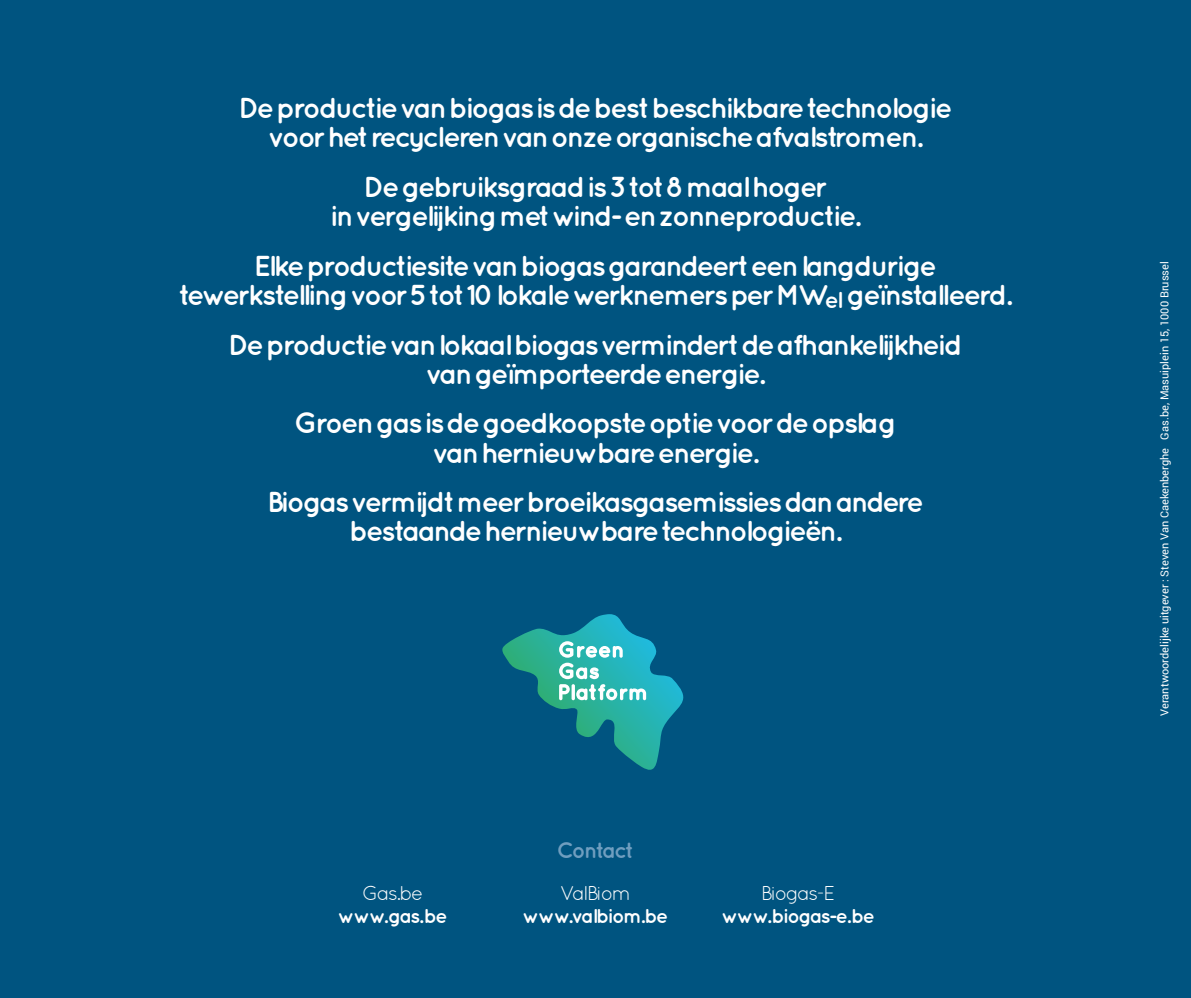
<style>
.page{position:relative;width:1191px;height:998px;background:#005480}
.page>*{position:absolute;margin:0;border:0;box-sizing:border-box;transform-origin:0 0}
.t1{font:700 28.8px/29.2px "Quicksand";letter-spacing:-.075em;color:#fff;text-align:center}
.t2{font:700 22px "Quicksand";letter-spacing:-.075em;color:#709ebf}
.t3{font:700 20px "Quicksand";letter-spacing:-.075em;color:#fff}
.t4{font:20px "Quicksand";letter-spacing:-.075em;color:#fff}
.t5{font:11px "Roboto";color:#fff}
</style>
<div class="page">
<svg style="left:502px;top:614px;width:182px;height:156px"></svg>
<p class="t1" style="left:238px;top:93px;width:715px">De productie van biogas is de best beschikbare technologie voor het recycleren van onze organische afvalstromen.</p>
<p class="t1" style="left:330px;top:171px;width:532px">De gebruiksgraad is 3 tot 8 maal hoger<br>in vergelijking met wind- en zonneproductie.</p>
<p class="t1" style="left:179px;top:250px;width:834px">Elke productiesite van biogas garandeert een langdurige tewerkstelling voor 5 tot 10 lokale werknemers per MW<sub>el</sub> geïnstalleerd.</p>
<p class="t1" style="left:228px;top:329px;width:736px">De productie van lokaal biogas vermindert de afhankelijkheid van geïmporteerde energie.</p>
<p class="t1" style="left:294px;top:408px;width:604px">Groen gas is de goedkoopste optie voor de opslag van hernieuwbare energie.</p>
<p class="t1" style="left:267px;top:487px;width:658px">Biogas vermijdt meer broeikasgasemissies dan andere bestaande hernieuwbare technologieën.</p>
<p class="t4" style="left:362px;top:882px;width:63px">Gas.be</p>
<p class="t3" style="left:338px;top:903px;width:111px">www.gas.be</p>
<p class="t2" style="left:557px;top:837px;width:79px">Contact</p>
<p class="t4" style="left:560px;top:882px;width:72px">ValBiom</p>
<p class="t3" style="left:522px;top:903px;width:147px">www.valbiom.be</p>
<p class="t4" style="left:761px;top:882px;width:76px">Biogas-E</p>
<p class="t3" style="left:721px;top:903px;width:155px">www.biogas-e.be</p>
<p class="t5" style="left:1156px;top:716px;width:456px;rotate:-90deg">Verantwoordelijke uitgever : Steven Van Caekenberghe Gas.be, Masuiplein 15, 1000 Brussel</p>
</div>
